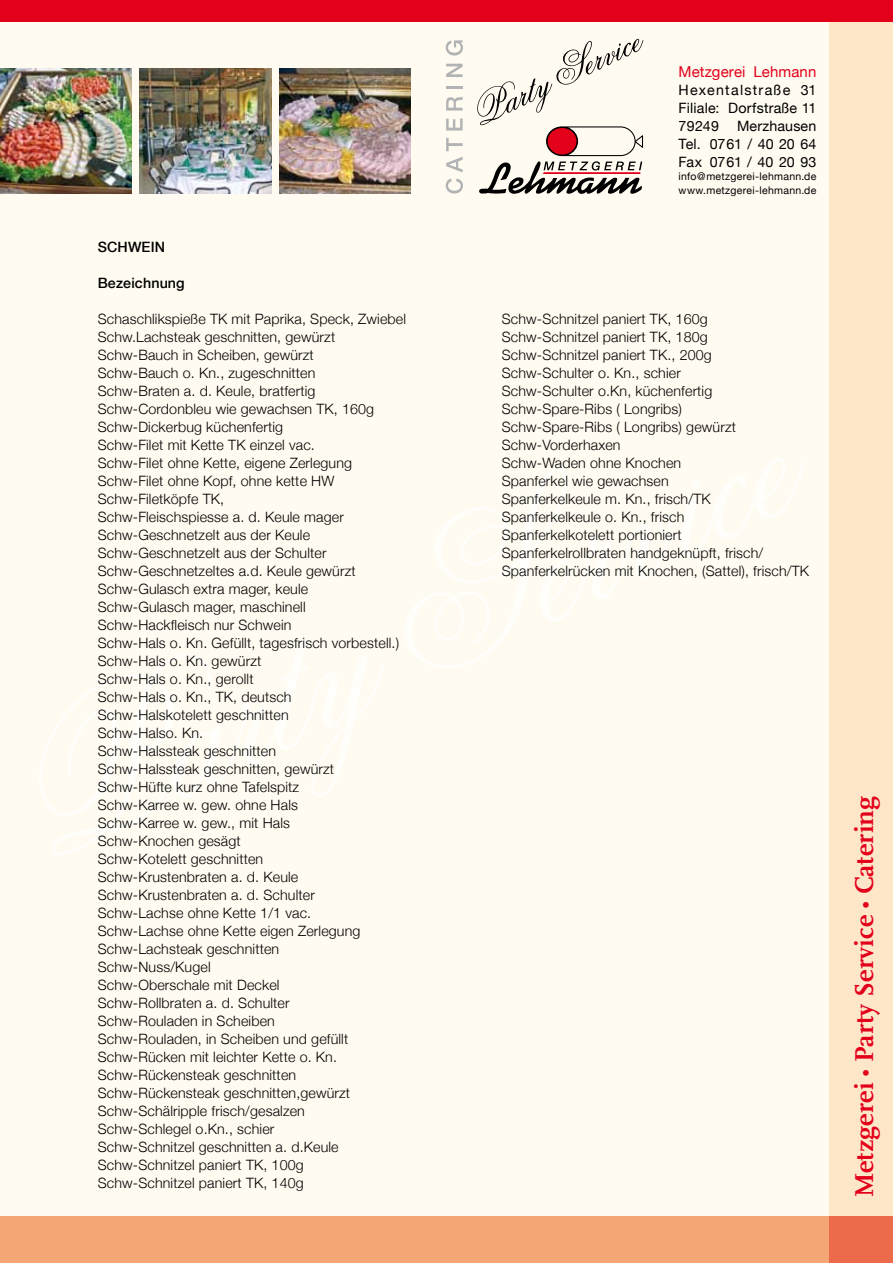
<style>
.page{position:relative;width:893px;height:1263px;background:#fffbf0}
.page>*{position:absolute;margin:0;border:0;box-sizing:border-box;transform-origin:0 0}
.t1{font:700 27px "Scala";letter-spacing:.005em;color:#e2001a}
.t2{font:15px "Helvetica Neue";letter-spacing:.005em;color:#e2001a}
.t3{font:300 14.25px/18px "Helvetica Neue";letter-spacing:.01em;color:#000}
.t4{font:14.25px/18px "Helvetica Neue";letter-spacing:.015em;color:#000;text-align:justify}
.t5{font:500 14.25px "Helvetica Neue";letter-spacing:.01em;color:#000}
.t6{font:10.5px/13.5px "Helvetica Neue";letter-spacing:.03em;color:#000}
.s1{font-size:18px}
</style>
<div class="page">
<div style="left:829px;top:0;width:64px;height:1263px;background:#fee7c9"></div>
<div style="left:0;top:0;width:893px;height:21px;background:#e2001a"></div>
<div style="left:0;top:1216px;width:829px;height:47px;background:#f4a675"></div>
<div style="left:829px;top:1216px;width:64px;height:47px;background:#eb6b4a"></div>
<svg style="left:446px;top:179px;width:17px;height:15px"></svg>
<svg style="left:446px;top:157px;width:17px;height:15px"></svg>
<svg style="left:446px;top:138px;width:17px;height:13px"></svg>
<svg style="left:446px;top:118px;width:17px;height:13px"></svg>
<svg style="left:446px;top:97px;width:17px;height:14px"></svg>
<hr style="left:446px;top:86px;width:17px;height:3px;background:#b1b3b4">
<svg style="left:446px;top:64px;width:17px;height:13px"></svg>
<svg style="left:446px;top:40px;width:17px;height:16px"></svg>
<svg style="left:477px;top:39px;width:166px;height:155px"></svg>
<div style="left:547px;top:127px;width:30px;height:28px;background:#e2001a;border-radius:50%"></div>
<div style="left:547px;top:127px;width:30px;height:28px;border:1px solid #000;border-radius:50%"></div>
<img style="left:279px;top:68px;width:132px;height:126px">
<img style="left:140px;top:68px;width:131px;height:126px">
<img style="left:0;top:68px;width:132px;height:126px">
<p class="t2" style="left:679px;top:62px;width:139px">Metzgerei Lehmann</p>
<p class="t4" style="left:679px;top:80px;width:139px">Hexentalstraße 31<br>Filiale: Dorfstraße 11<br>79249</p>
<p class="t4" style="left:679px;top:116px;width:139px;text-indent:59px">Merzhausen Tel. 0761 / 40 20 64<br>Fax 0761 / 40 20 93</p>
<p class="t6" style="left:679px;top:169px;width:139px">info@metzgerei-lehmann.de www.metzgerei-lehmann.de</p>
<p class="t5" style="left:98px;top:238px;width:69px">SCHWEIN</p>
<p class="t5" style="left:98px;top:274px;width:88px">Bezeichnung</p>
<p class="t3" style="left:98px;top:310px;width:310px">Schaschlikspieße TK mit Paprika, Speck, Zwiebel Schw.Lachsteak geschnitten, gewürzt Schw-Bauch in Scheiben, gewürzt<br>Schw-Bauch o. Kn., zugeschnitten<br>Schw-Braten a. d. Keule, bratfertig Schw-Cordonbleu wie gewachsen TK, 160g Schw-Dickerbug küchenfertig<br>Schw-Filet mit Kette TK einzel vac.<br>Schw-Filet ohne Kette, eigene Zerlegung Schw-Filet ohne Kopf, ohne kette HW Schw-Filetköpfe TK,<br>Schw-Fleischspiesse a. d. Keule mager Schw-Geschnetzelt aus der Keule Schw-Geschnetzelt aus der Schulter Schw-Geschnetzeltes a.d. Keule gewürzt Schw-Gulasch extra mager, keule<br>Schw-Gulasch mager, maschinell Schw-Hackfleisch nur Schwein<br>Schw-Hals o. Kn. Gefüllt, tagesfrisch vorbestell.)<br>Schw-Hals o. Kn. gewürzt<br>Schw-Hals o. Kn., gerollt<br>Schw-Hals o. Kn., TK, deutsch Schw-Halskotelett geschnitten<br>Schw-Halso. Kn.<br>Schw-Halssteak geschnitten<br>Schw-Halssteak geschnitten, gewürzt Schw-Hüfte kurz ohne Tafelspitz<br>Schw-Karree w. gew. ohne Hals<br>Schw-Karree w. gew., mit Hals<br>Schw-Knochen gesägt<br>Schw-Kotelett geschnitten<br>Schw-Krustenbraten a. d. Keule Schw-Krustenbraten a. d. Schulter<br>Schw-Lachse ohne Kette 1/1 vac.<br>Schw-Lachse ohne Kette eigen Zerlegung Schw-Lachsteak geschnitten<br>Schw-Nuss/Kugel<br>Schw-Oberschale mit Deckel<br>Schw-Rollbraten a. d. Schulter<br>Schw-Rouladen in Scheiben<br>Schw-Rouladen, in Scheiben und gefüllt Schw-Rücken mit leichter Kette o. Kn.<br>Schw-Rückensteak geschnitten Schw-Rückensteak geschnitten,gewürzt Schw-Schälripple frisch/gesalzen<br>Schw-Schlegel o.Kn., schier<br>Schw-Schnitzel geschnitten a. d.Keule Schw-Schnitzel paniert TK, 100g<br>Schw-Schnitzel paniert TK, 140g</p>
<p class="t3" style="left:502px;top:310px;width:309px">Schw-Schnitzel paniert TK, 160g<br>Schw-Schnitzel paniert TK, 180g<br>Schw-Schnitzel paniert TK., 200g<br>Schw-Schulter o. Kn., schier<br>Schw-Schulter o.Kn, küchenfertig Schw-Spare-Ribs ( Longribs)<br>Schw-Spare-Ribs ( Longribs) gewürzt Schw-Vorderhaxen<br>Schw-Waden ohne Knochen<br>Spanferkel wie gewachsen<br>Spanferkelkeule m. Kn., frisch/TK Spanferkelkeule o. Kn., frisch<br>Spanferkelkotelett portioniert Spanferkelrollbraten handgeknüpft, frisch/ Spanferkelrücken mit Knochen, (Sattel), frisch/TK</p>
<h1 class="t1" style="left:849px;top:1197px;width:402px;rotate:-90deg">Metzgerei <span class="s1">•</span> Party Service <span class="s1">•</span> Catering</h1>
</div>
